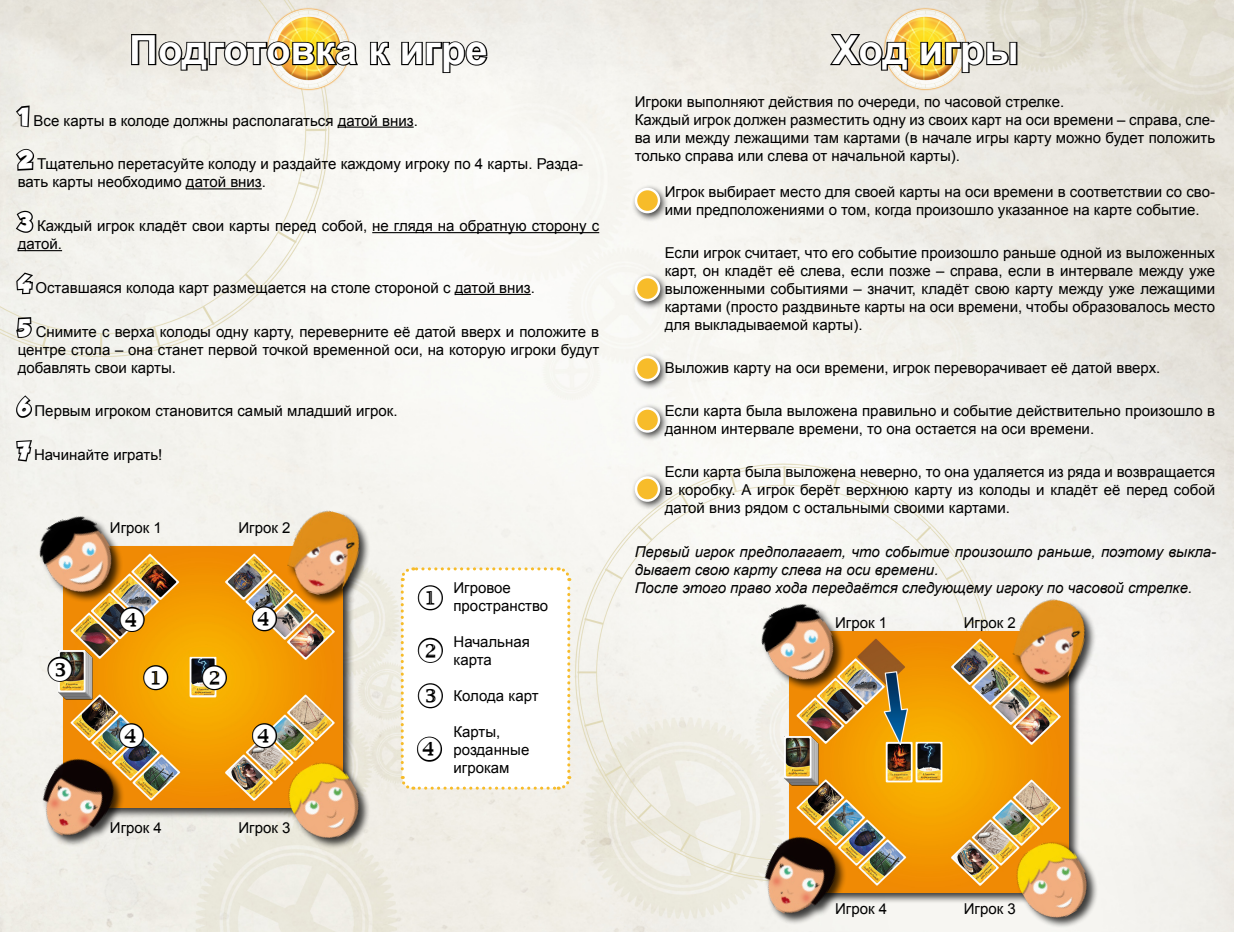
<style>
.page{position:relative;width:1234px;height:932px;background:#fff}
.page>*{position:absolute;margin:0;border:0;box-sizing:border-box;transform-origin:0 0}
.t1{font:700 40px "Arial";color:#fff}
.t2{font:15px/18px "Arial";color:#000}
.t3{font:italic 15px/18px "Arial";color:#000}
.s1{font-family:"GROBOLD";font-size:22.5px;color:#fff}
</style>
<div class="page">
<img style="left:0;top:0;width:1233px;height:932px">
<div style="left:787px;top:630px;width:292px;height:274px;background:#000;opacity:.75"></div>
<img style="left:789px;top:632px;width:278px;height:260px">
<img style="left:751px;top:593px;width:95px;height:99px">
<img style="left:1005px;top:832px;width:94px;height:98px">
<img style="left:750px;top:827px;width:95px;height:100px">
<div style="left:1011px;top:599px;width:85px;height:96px;background:#000;opacity:.75"></div>
<img style="left:1006px;top:592px;width:86px;height:99px">
<hr style="left:338px;top:127px;width:75px;height:1px;background:#000">
<hr style="left:186px;top:188px;width:76px;height:1px;background:#000">
<hr style="left:372px;top:232px;width:227px;height:1px;background:#000">
<hr style="left:18px;top:250px;width:44px;height:1px;background:#000">
<hr style="left:455px;top:294px;width:75px;height:1px;background:#000">
<svg style="left:14px;top:104px;width:17px;height:25px"></svg>
<svg style="left:14px;top:144px;width:22px;height:28px"></svg>
<svg style="left:14px;top:209px;width:21px;height:25px"></svg>
<svg style="left:14px;top:271px;width:21px;height:24px"></svg>
<svg style="left:15px;top:316px;width:18px;height:23px"></svg>
<svg style="left:14px;top:394px;width:20px;height:25px"></svg>
<svg style="left:15px;top:439px;width:19px;height:24px"></svg>
<img style="left:267px;top:8px;width:83px;height:83px">
<svg style="left:130px;top:33px;width:230px;height:39px;background:#a49b7f"></svg>
<svg style="left:368px;top:41px;width:24px;height:26px"></svg>
<svg style="left:400px;top:40px;width:89px;height:34px"></svg>
<div style="left:62px;top:545px;width:292px;height:274px;background:#000;opacity:.75"></div>
<img style="left:64px;top:547px;width:279px;height:260px">
<img style="left:30px;top:505px;width:94px;height:99px">
<img style="left:277px;top:752px;width:95px;height:98px">
<img style="left:29px;top:749px;width:95px;height:100px">
<div style="left:286px;top:510px;width:85px;height:96px;background:#000;opacity:.75"></div>
<img style="left:281px;top:504px;width:86px;height:98px">
<img style="left:58px;top:650px;width:34px;height:50px">
<img style="left:883px;top:8px;width:83px;height:83px">
<svg style="left:827px;top:33px;width:82px;height:39px;background:#a49c8b"></svg>
<svg style="left:918px;top:40px;width:100px;height:34px;background:#998e67"></svg>
<div style="left:630px;top:184px;width:39px;height:39px;background:#000;opacity:.75"></div>
<svg style="left:636px;top:189px;width:23px;height:23px"></svg>
<div style="left:634px;top:188px;width:26px;height:25px;border:2px solid #fff;border-radius:50%"></div>
<div style="left:630px;top:352px;width:39px;height:39px;background:#000;opacity:.75"></div>
<svg style="left:636px;top:357px;width:23px;height:23px"></svg>
<div style="left:634px;top:356px;width:26px;height:25px;border:2px solid #fff;border-radius:50%"></div>
<div style="left:630px;top:472px;width:39px;height:39px;background:#000;opacity:.75"></div>
<svg style="left:636px;top:477px;width:23px;height:24px"></svg>
<div style="left:634px;top:476px;width:26px;height:26px;border:2px solid #fff;border-radius:50%"></div>
<div style="left:630px;top:403px;width:39px;height:39px;background:#000;opacity:.75"></div>
<svg style="left:636px;top:408px;width:23px;height:23px"></svg>
<div style="left:634px;top:407px;width:26px;height:26px;border:2px solid #fff;border-radius:50%"></div>
<img style="left:784px;top:736px;width:34px;height:50px">
<div style="left:630px;top:272px;width:39px;height:39px;background:#000;opacity:.75"></div>
<svg style="left:636px;top:277px;width:23px;height:23px"></svg>
<div style="left:634px;top:276px;width:26px;height:25px;border:2px solid #fff;border-radius:50%"></div>
<svg style="left:46px;top:655px;width:28px;height:28px"></svg>
<svg style="left:118px;top:606px;width:28px;height:27px"></svg>
<svg style="left:251px;top:605px;width:27px;height:27px"></svg>
<svg style="left:118px;top:722px;width:27px;height:27px"></svg>
<svg style="left:251px;top:722px;width:27px;height:27px"></svg>
<svg style="left:399px;top:565px;width:173px;height:226px"></svg>
<svg style="left:200px;top:664px;width:28px;height:27px"></svg>
<svg style="left:142px;top:664px;width:27px;height:27px"></svg>
<h1 class="t1" style="left:129px;top:23px;width:360px">Подготовка к игре</h1>
<p class="t2" style="left:18px;top:111px;width:401px"><span class="s1">1</span> Все карты в колоде должны располагаться датой вниз.</p>
<p class="t2" style="left:18px;top:155px;width:566px"><span class="s1">2</span> Тщательно перетасуйте колоду и раздайте каждому игроку по 4 карты. Разда&shy;вать карты необходимо датой вниз.</p>
<p class="t2" style="left:18px;top:217px;width:583px"><span class="s1">3</span> Каждый игрок кладёт свои карты перед собой, не глядя на обратную сторону с датой.</p>
<p class="t2" style="left:18px;top:279px;width:518px"><span class="s1">4</span> Оставшаяся колода карт размещается на столе стороной с датой вниз.</p>
<p class="t2" style="left:18px;top:322px;width:583px;text-align:justify"><span class="s1">5</span> Снимите с верха колоды одну карту, переверните её датой вверх и положите в центре стола – она станет первой точкой временной оси, на которую игроки будут добавлять свои карты.</p>
<p class="t2" style="left:18px;top:402px;width:381px"><span class="s1">6</span> Первым игроком становится самый младший игрок.</p>
<p class="t2" style="left:18px;top:446px;width:146px"><span class="s1">7</span> Начинайте играть!</p>
<p class="t2" style="left:110px;top:519px;width:54px">Игрок 1</p>
<p class="t2" style="left:238px;top:519px;width:54px">Игрок 2</p>
<p class="t2" style="left:110px;top:819px;width:54px">Игрок 4</p>
<p class="t2" style="left:238px;top:819px;width:54px">Игрок 3</p>
<p class="t2" style="left:453px;top:579px;width:96px">Игровое пространство</p>
<p class="t2" style="left:453px;top:633px;width:78px">Начальная карта</p>
<p class="t2" style="left:453px;top:687px;width:87px">Колода карт</p>
<p class="t2" style="left:453px;top:723px;width:77px">Карты, розданные игрокам</p>
<h1 class="t1" style="left:832px;top:23px;width:188px">Ход игры</h1>
<p class="t2" style="left:634px;top:93px;width:582px">Игроки выполняют действия по очереди, по часовой стрелке.<br>Каждый игрок должен разместить одну из своих карт на оси времени – справа, сле&shy;ва или между лежащими там картами (в начале игры карту можно будет положить только справа или слева от начальной карты).</p>
<p class="t2" style="left:664px;top:183px;width:551px">Игрок выбирает место для своей карты на оси времени в соответствии со сво&shy;ими предположениями о том, когда произошло указанное на карте событие.</p>
<p class="t2" style="left:664px;top:244px;width:552px;text-align:justify">Если игрок считает, что его событие произошло раньше одной из выложенных карт, он кладёт её слева, если позже – справа, если в интервале между уже выложенными событиями – значит, кладёт свою карту между уже лежащими картами (просто раздвиньте карты на оси времени, чтобы образовалось место для выкладываемой карты).</p>
<p class="t2" style="left:664px;top:359px;width:497px">Выложив карту на оси времени, игрок переворачивает её датой вверх.</p>
<p class="t2" style="left:664px;top:402px;width:551px">Если карта была выложена правильно и событие действительно произошло в данном интервале времени, то она остается на оси времени.</p>
<p class="t2" style="left:664px;top:463px;width:552px;text-align:justify">Если карта была выложена неверно, то она удаляется из ряда и возвращается в коробку. А игрок берёт верхнюю карту из колоды и кладёт её перед собой датой вниз рядом с остальными своими картами.</p>
<p class="t3" style="left:634px;top:543px;width:583px">Первый игрок предполагает, что событие произошло раньше, поэтому выкла&shy;дывает свою карту слева на оси времени.<br>После этого право хода передаётся следующему игроку по часовой стрелке.</p>
<p class="t2" style="left:835px;top:613px;width:54px">Игрок 1</p>
<p class="t2" style="left:963px;top:613px;width:54px">Игрок 2</p>
<p class="t2" style="left:835px;top:900px;width:54px">Игрок 4</p>
<p class="t2" style="left:963px;top:900px;width:54px">Игрок 3</p>
</div>
